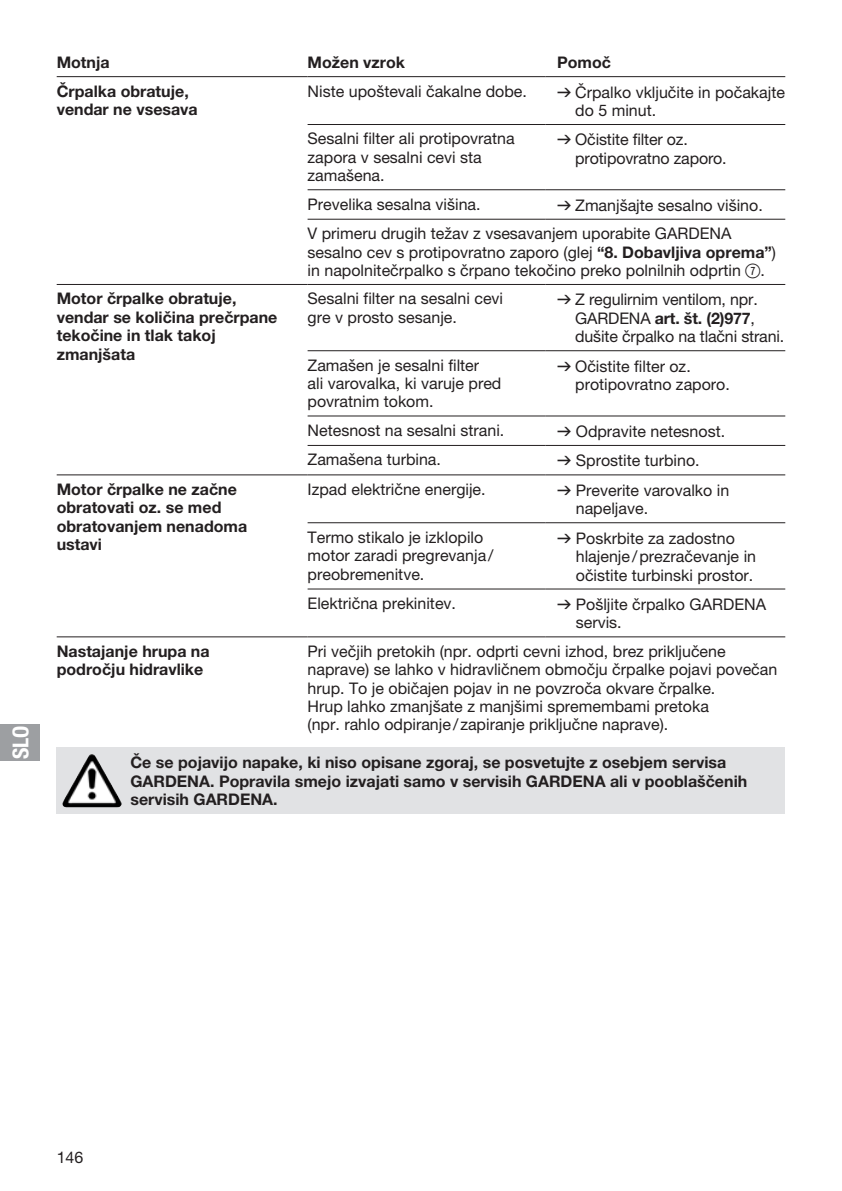
<style>
.page{position:relative;width:842px;height:1191px;background:#fff}
.page>*{position:absolute;margin:0;border:0;box-sizing:border-box;transform-origin:0 0}
.t1{font:22px "GARDENA Pro Bo Cond";color:#fff}
.t2{font:16px/18.4px "GARDENA Pro";color:#231f20}
.t3{font:700 16px/18.4px "GARDENA Pro";color:#231f20}
.s1{font-family:"Formdruck"}
.s2{font-weight:700}
.s3{font-family:"Ziffernim Kreisund Quadrat BQ";font-size:20px}
</style>
<div class="page">
<hr style="left:308px;top:124px;width:238px;height:1px;background:#231f20">
<hr style="left:546px;top:124px;width:239px;height:1px;background:#231f20">
<hr style="left:308px;top:189px;width:238px;height:1px;background:#231f20">
<hr style="left:546px;top:189px;width:239px;height:1px;background:#231f20">
<hr style="left:308px;top:219px;width:238px;height:1px;background:#231f20">
<hr style="left:546px;top:219px;width:239px;height:1px;background:#231f20">
<hr style="left:308px;top:284px;width:238px;height:1px;background:#231f20">
<hr style="left:546px;top:284px;width:239px;height:1px;background:#231f20">
<hr style="left:308px;top:350px;width:238px;height:1px;background:#231f20">
<hr style="left:546px;top:350px;width:239px;height:1px;background:#231f20">
<hr style="left:308px;top:415px;width:238px;height:1px;background:#231f20">
<hr style="left:546px;top:415px;width:239px;height:1px;background:#231f20">
<hr style="left:308px;top:445px;width:238px;height:1px;background:#231f20">
<hr style="left:546px;top:445px;width:239px;height:1px;background:#231f20">
<hr style="left:308px;top:474px;width:238px;height:1px;background:#231f20">
<hr style="left:546px;top:474px;width:239px;height:1px;background:#231f20">
<hr style="left:308px;top:522px;width:238px;height:1px;background:#231f20">
<hr style="left:546px;top:522px;width:239px;height:1px;background:#231f20">
<hr style="left:308px;top:588px;width:238px;height:1px;background:#231f20">
<hr style="left:546px;top:588px;width:239px;height:1px;background:#231f20">
<hr style="left:57px;top:474px;width:251px;height:1px;background:#231f20">
<hr style="left:57px;top:284px;width:251px;height:1px;background:#231f20">
<hr style="left:57px;top:76px;width:251px;height:1px;background:#231f20">
<hr style="left:308px;top:76px;width:238px;height:1px;background:#231f20">
<hr style="left:546px;top:76px;width:239px;height:1px;background:#231f20">
<hr style="left:57px;top:636px;width:251px;height:1px;background:#231f20">
<hr style="left:308px;top:636px;width:238px;height:1px;background:#231f20">
<hr style="left:546px;top:636px;width:239px;height:1px;background:#231f20">
<div style="left:57px;top:747px;width:728px;height:66px;background:#e1e2e4"></div>
<img style="left:64px;top:754px;width:27px;height:45px">
<div style="left:0;top:724px;width:40px;height:36px;background:#9d9fa2"></div>
<h1 class="t1" style="left:7px;top:759px;width:35px;rotate:-90deg">SLO</h1>
<p class="t3" style="left:57px;top:53px;width:55px">Motnja</p>
<p class="t3" style="left:308px;top:53px;width:99px">Možen vzrok</p>
<p class="t3" style="left:557px;top:53px;width:55px">Pomoč</p>
<p class="t3" style="left:57px;top:81px;width:143px">Črpalka obratuje, vendar ne vsesava</p>
<p class="t2" style="left:308px;top:81px;width:221px">Niste upoštevali čakalne dobe.</p>
<p class="t2" style="left:575px;top:82px;width:211px;text-indent:-18px"><span class="s1">v</span> Črpalko vključite in počakajte do 5 minut.</p>
<p class="t2" style="left:308px;top:129px;width:209px">Sesalni filter ali protipovratna zapora v sesalni cevi sta zamašena.</p>
<p class="t2" style="left:575px;top:130px;width:153px;text-indent:-18px"><span class="s1">v</span> Očistite filter oz. protipovratno zaporo.</p>
<p class="t2" style="left:308px;top:195px;width:175px">Prevelika sesalna višina.</p>
<p class="t2" style="left:308px;top:191px;width:457px;line-height:28.4px;text-indent:249px"><span class="s1">v</span> Zmanjšajte sesalno višino.<br>V primeru drugih težav z vsesavanjem uporabite GARDENA</p>
<p class="t2" style="left:308px;top:242px;width:470px">sesalno cev s protipovratno zaporo (glej <span class="s2">“8. Dobavljiva oprema”</span>) in napolnitečrpalko s črpano tekočino preko polnilnih odprtin <span class="s3">7</span>.</p>
<p class="t3" style="left:57px;top:289px;width:222px">Motor črpalke obratuje, vendar se količina prečrpane tekočine in tlak takoj zmanjšata</p>
<p class="t2" style="left:308px;top:289px;width:197px">Sesalni filter na sesalni cevi gre v prosto sesanje.</p>
<p class="t2" style="left:575px;top:290px;width:211px;text-indent:-18px"><span class="s1">v</span> Z regulirnim ventilom, npr.<br>GARDENA <span class="s2">art. št. (2)977</span>, dušite črpalko na tlačni strani.</p>
<p class="t2" style="left:308px;top:355px;width:195px">Zamašen je sesalni filter<br>ali varovalka, ki varuje pred povratnim tokom.</p>
<p class="t2" style="left:575px;top:356px;width:156px;text-indent:-18px"><span class="s1">v</span> Očistite filter oz. protipovratno zaporo.</p>
<p class="t2" style="left:308px;top:421px;width:198px">Netesnost na sesalni strani.</p>
<p class="t2" style="left:557px;top:422px;width:170px"><span class="s1">v</span> Odpravite netesnost.</p>
<p class="t2" style="left:308px;top:450px;width:135px">Zamašena turbina.</p>
<p class="t2" style="left:557px;top:451px;width:144px"><span class="s1">v</span> Sprostite turbino.</p>
<p class="t3" style="left:57px;top:479px;width:192px">Motor črpalke ne začne obratovati oz. se med obratovanjem nenadoma ustavi</p>
<p class="t2" style="left:308px;top:480px;width:180px">Izpad električne energije.</p>
<p class="t2" style="left:576px;top:481px;width:155px;text-indent:-19px"><span class="s1">v</span> Preverite varovalko in napeljave.</p>
<p class="t2" style="left:308px;top:527px;width:187px">Termo stikalo je izklopilo motor zaradi pregrevanja/ preobremenitve.</p>
<p class="t2" style="left:576px;top:528px;width:182px;text-indent:-19px"><span class="s1">v</span> Poskrbite za zadostno hlajenje/prezračevanje in očistite turbinski prostor.</p>
<p class="t2" style="left:308px;top:594px;width:150px">Električna prekinitev.</p>
<p class="t2" style="left:576px;top:595px;width:192px;text-indent:-19px"><span class="s1">v</span> Pošljite črpalko GARDENA servis.</p>
<p class="t3" style="left:57px;top:641px;width:154px">Nastajanje hrupa na področju hidravlike</p>
<p class="t2" style="left:308px;top:641px;width:471px">Pri večjih pretokih (npr. odprti cevni izhod, brez priključene naprave) se lahko v hidravličnem območju črpalke pojavi povečan hrup. To je običajen pojav in ne povzroča okvare črpalke.<br>Hrup lahko zmanjšate z manjšimi spremembami pretoka<br>(npr. rahlo odpiranje/ zapiranje priključne naprave).</p>
<p class="t3" style="left:130px;top:753px;width:618px">Če se pojavijo napake, ki niso opisane zgoraj, se posvetujte z osebjem servisa<br>GARDENA. Popravila smejo izvajati samo v servisih GARDENA ali v pooblaščenih servisih GARDENA.</p>
<p class="t2" style="left:57px;top:1147px;width:28px">146</p>
</div>
